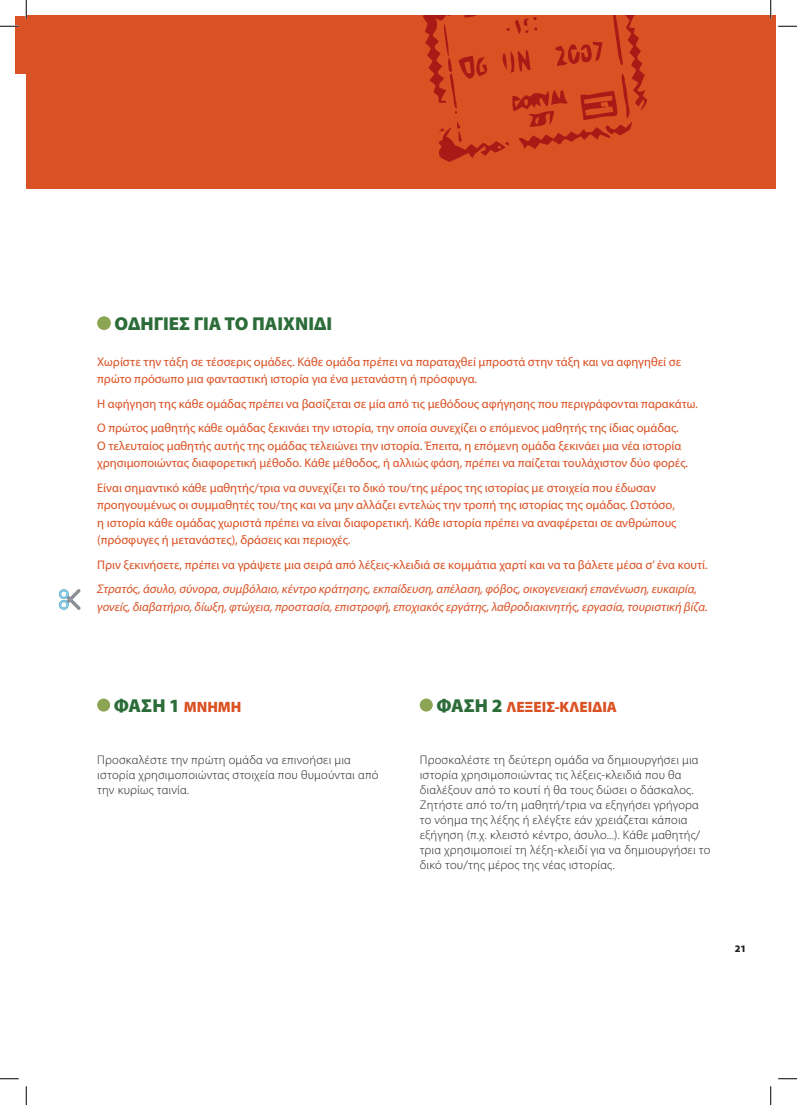
<style>
.page{position:relative;width:797px;height:1105px;background:#fff}
.page>*{position:absolute;margin:0;border:0;box-sizing:border-box;transform-origin:0 0}
.t1{font:900 18.75px "Myriad Pro";color:#2c6c39}
.t2{font:900 15px "Myriad Pro";color:#da5124}
.t3{font:12.5px/17.5px "Myriad Pro";color:#da5124}
.t4{font:300 12.5px/15px "Myriad Pro";letter-spacing:.02em;color:#231f20}
.t5{font:italic 12.5px/17.5px "Myriad Pro";color:#da5124}
.t6{font:900 10px "Myriad Pro";color:#231f20}
.s1{font-size:15px;color:#da5124}
.s2{font-size:18.75px;color:#2c6c39}
</style>
<div class="page">
<div style="left:26px;top:16px;width:749px;height:173px;background:#da5124"></div>
<svg style="left:423px;top:16px;width:224px;height:146px"></svg>
<div style="left:97px;top:316px;width:14px;height:14px;background:#8ca554;border-radius:50%"></div>
<div style="left:97px;top:698px;width:13px;height:13px;background:#8ca554;border-radius:50%"></div>
<div style="left:420px;top:698px;width:13px;height:13px;background:#8ca554;border-radius:50%"></div>
<svg style="left:59px;top:589px;width:22px;height:21px"></svg>
<div style="left:16px;top:16px;width:10px;height:57px;background:#da5124"></div>
<svg style="left:0;top:25px;width:19px;height:2px"></svg>
<svg style="left:778px;top:25px;width:19px;height:2px"></svg>
<svg style="left:0;top:1078px;width:19px;height:1px"></svg>
<svg style="left:778px;top:1078px;width:19px;height:1px"></svg>
<svg style="left:25px;top:0;width:2px;height:19px"></svg>
<svg style="left:25px;top:1086px;width:2px;height:19px"></svg>
<svg style="left:770px;top:0;width:1px;height:19px"></svg>
<svg style="left:770px;top:1086px;width:1px;height:19px"></svg>
<h1 class="t1" style="left:115px;top:313px;width:219px">Ο∆ΗΓΙΕΣ ΓΙΑ ΤΟ ΠΑΙΧΝΙ∆Ι</h1>
<p class="t3" style="left:97px;top:352px;width:585px">Χωρίστε την τάξη σε τέσσερις ομάδες. Κάθε ομάδα πρέπει να παραταχθεί μπροστά στην τάξη και να αφηγηθεί σε πρώτο πρόσωπο μια φανταστική ιστορία για ένα μετανάστη ή πρόσφυγα.</p>
<p class="t3" style="left:97px;top:391px;width:602px;line-height:24.6px">Η αφήγηση της κάθε ομάδας πρέπει να βασίζεται σε μία από τις μεθόδους αφήγησης που περιγράφονται παρακάτω.<br>Ο πρώτος μαθητής κάθε ομάδας ξεκινάει την ιστορία, την οποία συνεχίζει ο επόμενος μαθητής της ίδιας ομάδας.</p>
<p class="t3" style="left:97px;top:437px;width:592px">Ο τελευταίος μαθητής αυτής της ομάδας τελειώνει την ιστορία. Έπειτα, η επόμενη ομάδα ξεκινάει μια νέα ιστορία χρησιμοποιώντας διαφορετική μέθοδο. Κάθε μέθοδος, ή αλλιώς φάση, πρέπει να παίζεται τουλάχιστον δύο φορές.</p>
<p class="t3" style="left:97px;top:479px;width:581px">Είναι σημαντικό κάθε μαθητής/τρια να συνεχίζει το δικό του/της μέρος της ιστορίας με στοιχεία που έδωσαν προηγουμένως οι συμμαθητές του/της και να μην αλλάζει εντελώς την τροπή της ιστορίας της ομάδας. Ωστόσο, η ιστορία κάθε ομάδας χωριστά πρέπει να είναι διαφορετική. Κάθε ιστορία πρέπει να αναφέρεται σε ανθρώπους (πρόσφυγες ή μετανάστες), δράσεις και περιοχές.</p>
<p class="t3" style="left:97px;top:556px;width:612px">Πριν ξεκινήσετε, πρέπει να γράψετε μια σειρά από λέξεις-κλειδιά σε κομμάτια χαρτί και να τα βάλετε μέσα σ’ ένα κουτί.</p>
<p class="t5" style="left:97px;top:580px;width:612px">Στρατός, άσυλο, σύνορα, συμβόλαιο, κέντρο κράτησης, εκπαίδευση, απέλαση, φόβος, οικογενειακή επανένωση, ευκαιρία, γονείς, διαβατήριο, δίωξη, φτώχεια, προστασία, επιστροφή, εποχιακός εργάτης, λαθροδιακινητής, εργασία, τουριστική βίζα.</p>
<h1 class="t1" style="left:114px;top:695px;width:129px">ΦΑΣΗ 1 <span class="s1">ΜΝΗΜΗ</span></h1>
<p class="t4" style="left:97px;top:753px;width:283px">Προσκαλέστε την πρώτη ομάδα να επινοήσει μια ιστορία χρησιμοποιώντας στοιχεία που θυμούνται από την κυρίως ταινία.</p>
<p class="t2" style="left:436px;top:698px;width:182px"><span class="s2">ΦΑΣΗ 2</span> ΛΕΞΕΙΣ-ΚΛΕΙ∆ΙΑ</p>
<p class="t4" style="left:420px;top:753px;width:292px">Προσκαλέστε τη δεύτερη ομάδα να δημιουργήσει μια ιστορία χρησιμοποιώντας τις λέξεις-κλειδιά που θα διαλέξουν από το κουτί ή θα τους δώσει ο δάσκαλος.<br>Ζητήστε από το/τη μαθητή/τρια να εξηγήσει γρήγορα το νόημα της λέξης ή ελέγξτε εάν χρειάζεται κάποια εξήγηση (π.χ. κλειστό κέντρο, άσυλο...). Κάθε μαθητής/ τρια χρησιμοποιεί τη λέξη-κλειδί για να δημιουργήσει το δικό του/της μέρος της νέας ιστορίας.</p>
<p class="t6" style="left:734px;top:942px;width:13px">21</p>
</div>
